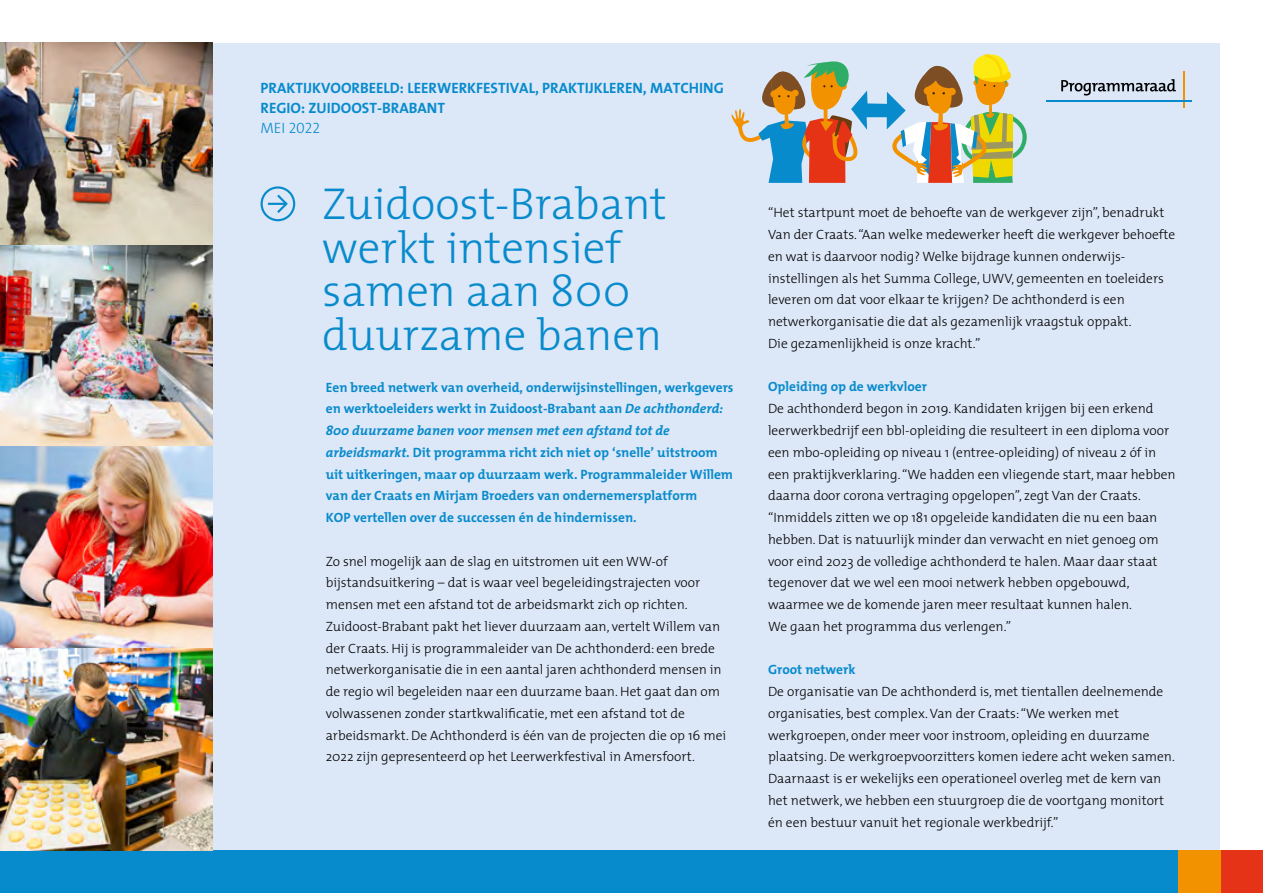
<style>
.page{position:relative;width:1263px;height:893px;background:#fff}
.page>*{position:absolute;margin:0;border:0;box-sizing:border-box;transform-origin:0 0}
.KOP_Praktijkverhaal{font:300 45px/43.5px "The Mix";color:#088bcc}
.Info_Praktijkverhaal{font:15px "The Mix Bold Caps";color:#088bcc}
.Info_Praktijk_DUN{font:15px "The Mix Light Caps";color:#088bcc}
.Bodytekst{font:300 13.5px/21.8px "The Mix";color:#000}
.Intotekst_Praktijkve{font:700 13.5px/21.8px "The Mix";color:#088bcc}
.Tussenkop{font:700 13.5px "The Mix";color:#088bcc}
.s1{font-style:italic}
</style>
<div class="page">
<div style="left:43px;top:43px;width:1177px;height:807px;background:#dce7f7"></div>
<div style="left:0;top:850px;width:1178px;height:43px;background:#088bcc"></div>
<div style="left:1220px;top:850px;width:43px;height:43px;background:#e43317"></div>
<div style="left:1178px;top:850px;width:42px;height:43px;background:#f39200"></div>
<svg style="left:261px;top:186px;width:34px;height:35px"></svg>
<img style="left:0;top:244px;width:213px;height:202px">
<img style="left:0;top:446px;width:213px;height:202px">
<img style="left:0;top:43px;width:213px;height:201px">
<img style="left:0;top:648px;width:213px;height:202px">
<hr style="left:1183px;top:71px;width:2px;height:37px;background:#f39200">
<hr style="left:1046px;top:100px;width:145px;height:2px;background:#088bcc">
<svg style="left:1061px;top:79px;width:115px;height:16px"></svg>
<svg style="left:731px;top:54px;width:296px;height:129px"></svg>
<h1 class="Info_Praktijkverhaal" style="left:261px;top:75px;width:465px">PRAKTIJKVOORBEELD: LEERWERKFESTIVAL, PRAKTIJKLEREN, MATCHING</h1>
<h1 class="Info_Praktijkverhaal" style="left:261px;top:95px;width:186px">REGIO: ZUIDOOST-BRABANT</h1>
<h1 class="Info_Praktijk_DUN" style="left:261px;top:116px;width:61px">MEI 2022</h1>
<p class="KOP_Praktijkverhaal" style="left:322px;top:181px;width:346px">Zuidoost-Brabant werkt intensief samen aan 800</p>
<p class="KOP_Praktijkverhaal" style="left:322px;top:311px;width:341px">duurzame banen</p>
<h1 class="Intotekst_Praktijkve" style="left:326px;top:376px;width:409px">Een breed netwerk van overheid, onderwijsinstellingen, werkgevers en werktoeleiders werkt in Zuidoost-Brabant aan <span class="s1">De achthonderd:<br>800 duurzame banen voor mensen met een afstand tot de arbeidsmarkt</span>. Dit programma richt zich niet op ‘snelle’ uitstroom uit uitkeringen, maar op duurzaam werk. Programmaleider Willem van der Craats en Mirjam Broeders van ondernemersplatform<br>KOP vertellen over de successen én de hindernissen.</h1>
<p class="Bodytekst" style="left:326px;top:550px;width:402px">Zo snel mogelijk aan de slag en uitstromen uit een WW-of bijstandsuitkering – dat is waar veel begeleidingstrajecten voor mensen met een afstand tot de arbeidsmarkt zich op richten.<br>Zuidoost-Brabant pakt het liever duurzaam aan, vertelt Willem van der Craats. Hij is programmaleider van De achthonderd: een brede netwerkorganisatie die in een aantal jaren achthonderd mensen in de regio wil begeleiden naar een duurzame baan. Het gaat dan om volwassenen zonder startkwalificatie, met een afstand tot de arbeidsmarkt. De Achthonderd is één van de projecten die op 16 mei 2022 zijn gepresenteerd op het Leerwerkfestival in Amersfoort.</p>
<p class="Bodytekst" style="left:768px;top:202px;width:409px">“Het startpunt moet de behoefte van de werkgever zijn”, benadrukt Van der Craats. “Aan welke medewerker heeft die werkgever behoefte en wat is daarvoor nodig? Welke bijdrage kunnen onderwijs&shy;instellingen als het Summa College, UWV, gemeenten en toeleiders leveren om dat voor elkaar te krijgen? De achthonderd is een netwerkorganisatie die dat als gezamenlijk vraagstuk oppakt.<br>Die gezamenlijkheid is onze kracht.”</p>
<h2 class="Tussenkop" style="left:768px;top:376px;width:160px">Opleiding op de werkvloer</h2>
<p class="Bodytekst" style="left:768px;top:397px;width:409px">De achthonderd begon in 2019. Kandidaten krijgen bij een erkend leerwerkbedrijf een bbl-opleiding die resulteert in een diploma voor een mbo-opleiding op niveau 1 (entree-opleiding) of niveau 2 óf in een praktijkverklaring. “We hadden een vliegende start, maar hebben daarna door corona vertraging opgelopen”, zegt Van der Craats. “Inmiddels zitten we op 181 opgeleide kandidaten die nu een baan hebben. Dat is natuurlijk minder dan verwacht en niet genoeg om voor eind 2023 de volledige achthonderd te halen. Maar daar staat tegenover dat we wel een mooi netwerk hebben opgebouwd, waarmee we de komende jaren meer resultaat kunnen halen.<br>We gaan het programma dus verlengen.”</p>
<h2 class="Tussenkop" style="left:768px;top:658px;width:89px">Groot netwerk</h2>
<p class="Bodytekst" style="left:768px;top:680px;width:408px">De organisatie van De achthonderd is, met tientallen deelnemende organisaties, best complex. Van der Craats: “We werken met werkgroepen, onder meer voor instroom, opleiding en duurzame plaatsing. De werkgroepvoorzitters komen iedere acht weken samen.<br>Daarnaast is er wekelijks een operationeel overleg met de kern van het netwerk, we hebben een stuurgroep die de voortgang monitort én een bestuur vanuit het regionale werkbedrijf.”</p>
</div>
